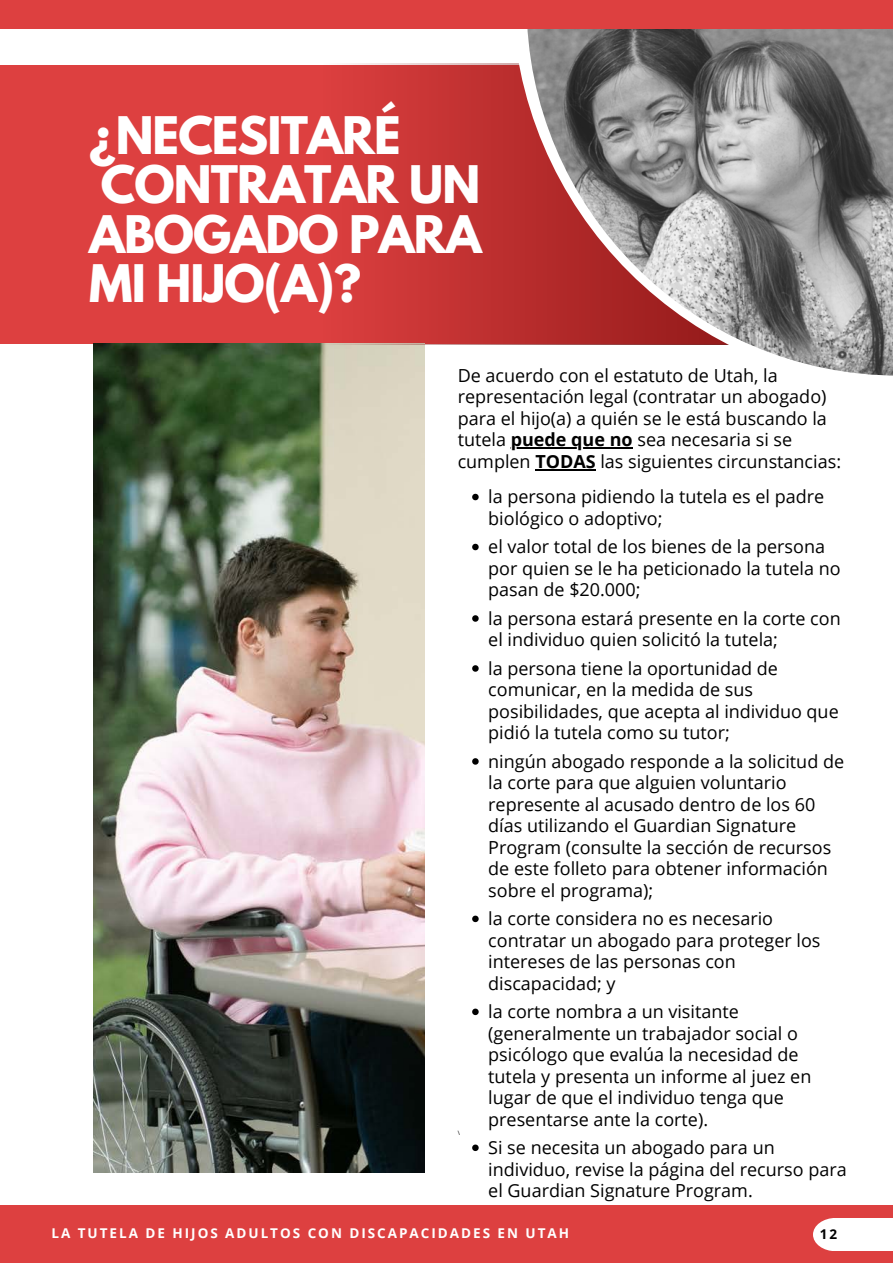
<style>
.page{position:relative;width:893px;height:1264px;background:#fff}
.page>*{position:absolute;margin:0;border:0;box-sizing:border-box;transform-origin:0 0}
.t1{font:700 45.9px/49.5px "League Spartan";letter-spacing:-.02em;color:#fff}
.t2{font:18px/21.5px "Open Sans";color:#000}
.t3{font:700 13.5px "Open Sans";letter-spacing:.145em;color:#fff}
.t4{font:700 13.5px "Open Sans";color:#000}
.t5{font:6px "Open Sans";color:#000}
.s1{font-weight:700}
</style>
<div class="page">
<div style="left:0;top:1205px;width:892px;height:57px;background:#dd4040"></div>
<div style="left:0;top:65px;width:892px;height:279px;background:#dd4040"></div>
<div style="left:813px;top:1218px;width:79px;height:32px;background:#fff"></div>
<img style="left:93px;top:344px;width:332px;height:828px">
<svg style="left:324px;top:63px;width:188px;height:281px;fill:#cb3737"></svg>
<svg style="left:472px;top:494px;width:6px;height:6px"></svg>
<svg style="left:472px;top:543px;width:6px;height:7px"></svg>
<svg style="left:472px;top:615px;width:6px;height:6px"></svg>
<svg style="left:472px;top:665px;width:6px;height:6px"></svg>
<svg style="left:472px;top:758px;width:6px;height:6px"></svg>
<svg style="left:472px;top:915px;width:6px;height:7px"></svg>
<svg style="left:472px;top:1008px;width:6px;height:7px"></svg>
<svg style="left:472px;top:1144px;width:6px;height:6px"></svg>
<hr style="left:510px;top:447px;width:122px;height:2px;background:#000">
<hr style="left:535px;top:469px;width:60px;height:1px;background:#000">
<svg style="left:512px;top:63px;width:380px;height:313px;fill:#b92d2d"></svg>
<img style="left:526px;top:29px;width:366px;height:346px">
<div style="left:0;top:0;width:892px;height:29px;background:#dd4040"></div>
<h1 class="t1" style="left:89px;top:116px;width:394px">¿NECESITARÉ<br>CONTRATAR UN<br>ABOGADO PARA<br>MI HIJO(A)?</h1>
<p class="t2" style="left:457px;top:364px;width:385px">De acuerdo con el estatuto de Utah, la representación legal (contratar un abogado) para el hijo(a) a quién se le está buscando la tutela <span class="s1">puede que no</span> sea necesaria si se cumplen <span class="s1">TODAS</span> las siguientes circunstancias:</p>
<p class="t5" style="left:457px;top:1128px;width:4px">\</p>
<p class="t2" style="left:488px;top:485px;width:337px">la persona pidiendo la tutela es el padre biológico o adoptivo;</p>
<p class="t2" style="left:488px;top:535px;width:354px">el valor total de los bienes de la persona por quien se le ha peticionado la tutela no pasan de $20.000;</p>
<p class="t2" style="left:488px;top:607px;width:354px">la persona estará presente en la corte con el individuo quien solicitó la tutela;</p>
<p class="t2" style="left:488px;top:657px;width:352px">la persona tiene la oportunidad de comunicar, en la medida de sus posibilidades, que acepta al individuo que pidió la tutela como su tutor;</p>
<p class="t2" style="left:488px;top:750px;width:357px">ningún abogado responde a la solicitud de la corte para que alguien voluntario represente al acusado dentro de los 60 días utilizando el Guardian Signature Program (consulte la sección de recursos de este folleto para obtener información sobre el programa);</p>
<p class="t2" style="left:488px;top:907px;width:334px">la corte considera no es necesario contratar un abogado para proteger los intereses de las personas con discapacidad; y</p>
<p class="t2" style="left:488px;top:1000px;width:324px">la corte nombra a un visitante (generalmente un trabajador social o psicólogo que evalúa la necesidad de tutela y presenta un informe al juez en lugar de que el individuo tenga que presentarse ante la corte).</p>
<p class="t2" style="left:488px;top:1136px;width:360px">Si se necesita un abogado para un individuo, revise la página del recurso para el Guardian Signature Program.</p>
<p class="t3" style="left:51px;top:1223px;width:519px">LA TUTELA DE HIJOS ADULTOS CON DISCAPACIDADES EN UTAH</p>
<p class="t4" style="left:819px;top:1223px;width:19px">12</p>
</div>
